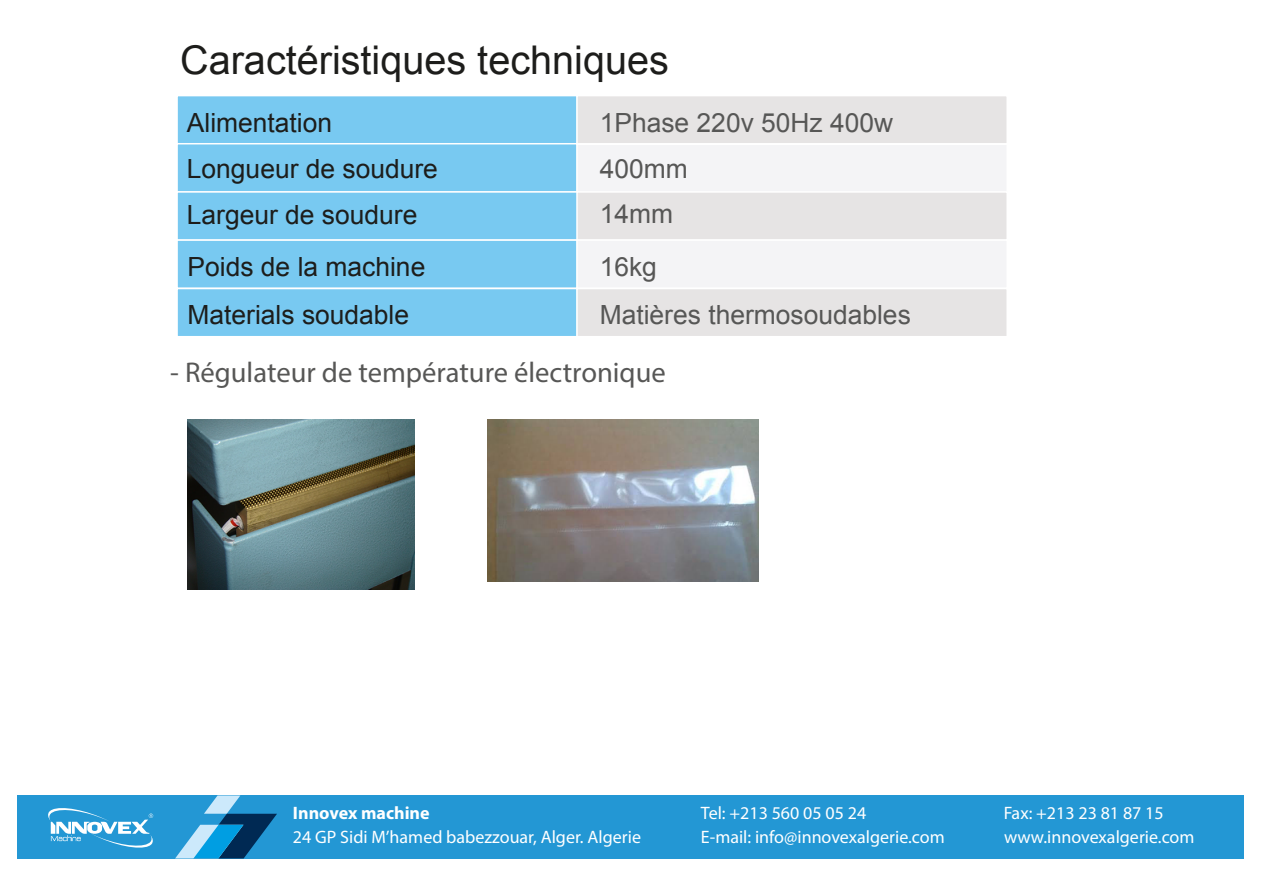
<style>
.page{position:relative;width:1263px;height:893px;background:#fff}
.page>*{position:absolute;margin:0;border:0;box-sizing:border-box;transform-origin:0 0}
.t1{font:39.6px "Arial";color:#1d1d1b}
.t2{font:28.65px "Myriad Pro";color:#575756}
.t3{font:26.4px/45.8px "Arial";color:#1d1d1b}
.t4{font:26.4px/44.5px "Arial";color:#575756}
.t5{font:18px "Myriad Pro";color:#fff}
.t6{font:700 18px "Myriad Pro";color:#fff}
</style>
<div class="page">
<div style="left:176px;top:95px;width:402px;height:50px;background:#78c9f1;border:2px solid #fff"></div>
<div style="left:176px;top:143px;width:402px;height:50px;background:#78c9f1;border:2px solid #fff"></div>
<div style="left:576px;top:95px;width:432px;height:50px;background:#e6e4e4;border:2px solid #fff"></div>
<div style="left:576px;top:144px;width:432px;height:49px;background:#f4f4f6;border:2px solid #fff"></div>
<div style="left:176px;top:191px;width:403px;height:50px;background:#78c9f1;border:2px solid #fff"></div>
<div style="left:176px;top:239px;width:402px;height:50px;background:#78c9f1;border:2px solid #fff"></div>
<div style="left:576px;top:191px;width:432px;height:50px;background:#e6e4e4;border:2px solid #fff"></div>
<div style="left:576px;top:239px;width:432px;height:50px;background:#f4f4f6"></div>
<div style="left:176px;top:288px;width:402px;height:49px;background:#78c9f1;border:2px solid #fff"></div>
<div style="left:576px;top:288px;width:432px;height:49px;background:#e6e4e4;border:2px solid #fff"></div>
<div style="left:17px;top:795px;width:1227px;height:63px;background:#2397d4"></div>
<svg style="left:48px;top:808px;width:106px;height:40px"></svg>
<svg style="left:175px;top:795px;width:102px;height:63px"></svg>
<img style="left:188px;top:420px;width:226px;height:170px">
<img style="left:487px;top:420px;width:272px;height:161px">
<h1 class="t1" style="left:180px;top:34px;width:490px">Caractéristiques techniques</h1>
<h3 class="t3" style="left:187px;top:100px;width:147px">Alimentation</h3>
<h3 class="t3" style="left:187px;top:147px;width:252px">Longueur de soudure<br>Largeur de soudure</h3>
<h3 class="t4" style="left:600px;top:101px;width:295px">1Phase 220v 50Hz 400w</h3>
<h3 class="t4" style="left:600px;top:147px;width:90px">400mm<br>14mm</h3>
<h3 class="t3" style="left:188px;top:244px;width:239px">Poids de la machine</h3>
<h3 class="t4" style="left:600px;top:245px;width:59px">16kg</h3>
<h3 class="t3" style="left:188px;top:292px;width:223px">Materials soudable</h3>
<h3 class="t4" style="left:600px;top:293px;width:313px">Matières thermosoudables</h3>
<h2 class="t2" style="left:170px;top:354px;width:497px">- Régulateur de température électronique</h2>
<p class="t6" style="left:293px;top:801px;width:138px">Innovex machine</p>
<p class="t5" style="left:293px;top:825px;width:350px">24 GP Sidi M’hamed babezzouar, Alger. Algerie</p>
<p class="t5" style="left:701px;top:801px;width:167px">Tel: +213 560 05 05 24</p>
<p class="t5" style="left:1004px;top:801px;width:162px">Fax: +213 23 81 87 15</p>
<p class="t5" style="left:701px;top:825px;width:245px">E-mail: info@innovexalgerie.com</p>
<p class="t5" style="left:1004px;top:825px;width:192px">www.innovexalgerie.com</p>
</div>
